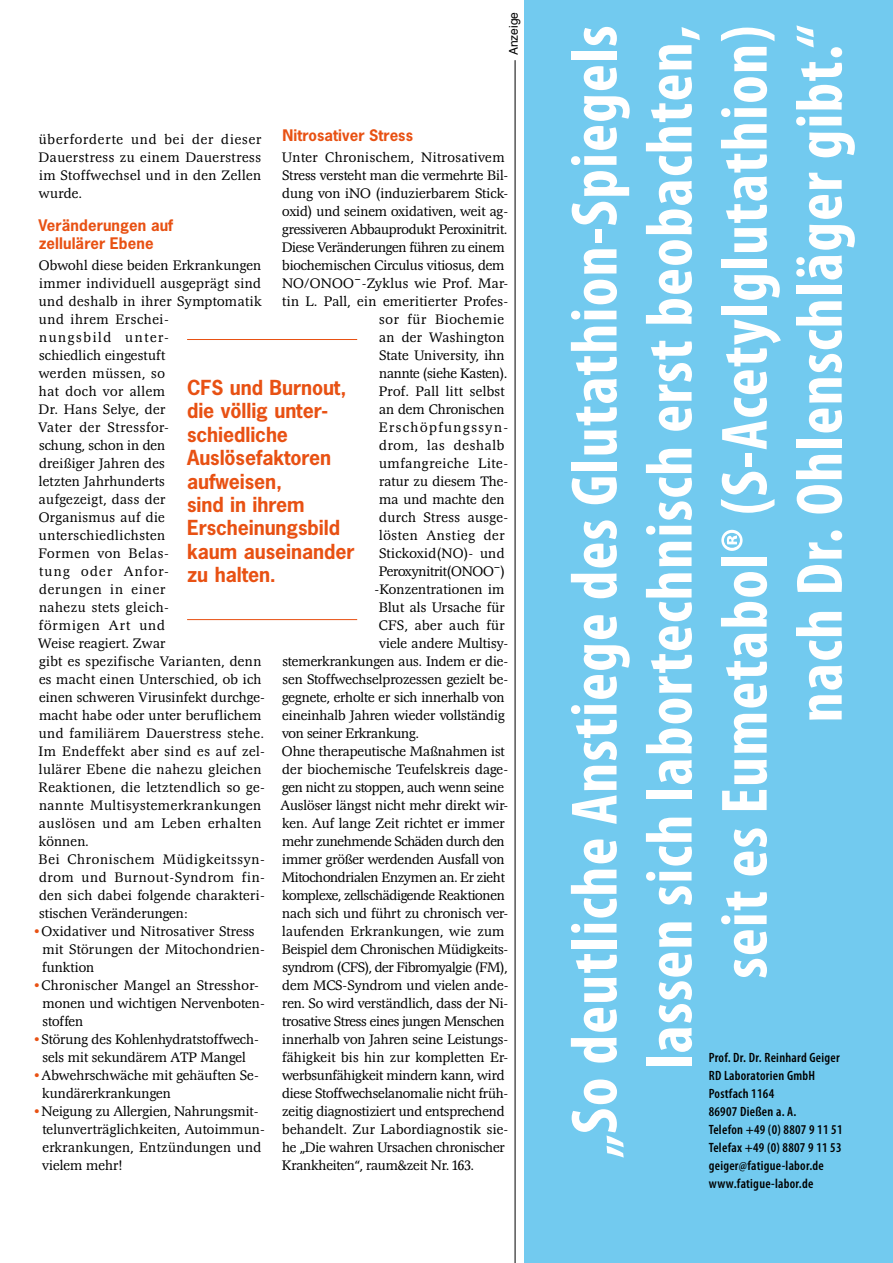
<style>
.page{position:relative;width:893px;height:1263px;background:#fff}
.page>*{position:absolute;margin:0;border:0;box-sizing:border-box;transform-origin:0 0}
.t1{font:700 condensed 66px/75px "Myriad Pro";letter-spacing:.02em;color:#fff;text-align:right}
.t2{font:700 19.5px/23.4px "News Gothic Std";letter-spacing:-.005em;color:#e85113}
.t3{font:700 15px/18px "News Gothic Std";letter-spacing:.005em;color:#e85113}
.t4{font:300 14.25px/18px "Magna T";letter-spacing:.01em;color:#000}
.t5{font:300 14.25px/18px "Magna T";letter-spacing:.03em;color:#000}
.t6{font:300 14.25px "Magna T";letter-spacing:-.01em;color:#000}
.t7{font:300 14.25px "Magna T";letter-spacing:-.015em;color:#000}
.t8{font:300 14.25px "Magna T";letter-spacing:-.02em;color:#000}
.t9{font:300 14.25px "Magna T";letter-spacing:.035em;color:#000}
.t10{font:300 14.25px "Magna T";letter-spacing:.05em;color:#000}
.t11{font:300 14.25px "Magna T";letter-spacing:.045em;color:#000}
.t12{font:300 14.25px "Magna T";letter-spacing:.105em;color:#000}
.t13{font:600 condensed 13.5px/18px "Myriad Pro";letter-spacing:.02em;color:#000}
.t14{font:12px "Helvetica";color:#000}
.s1{color:#e85113}
</style>
<div class="page">
<div style="left:525px;top:0;width:368px;height:1263px;background:#72caef"></div>
<hr style="left:187px;top:339px;width:170px;height:1px;background:#e85113">
<hr style="left:187px;top:619px;width:170px;height:1px;background:#e85113">
<hr style="left:515px;top:60px;width:1px;height:1203px;background:#000">
<p class="t14" style="left:504px;top:55px;width:45px;rotate:-90deg">Anzeige</p>
<p class="t3" style="left:282px;top:126px;width:132px">Nitrosativer Stress</p>
<p class="t9" style="left:282px;top:150px;width:224px">Unter Chronischem, Nitrosativem</p>
<p class="t4" style="left:282px;top:167px;width:228px">Stress versteht man die vermehrte Bil-</p>
<p class="t4" style="left:282px;top:185px;width:228px">dung von iNO (induzierbarem Stick-</p>
<p class="t4" style="left:282px;top:203px;width:228px">oxid) und seinem oxidativen, weit ag-</p>
<p class="t7" style="left:282px;top:222px;width:226px">gressiveren Abbauprodukt Peroxinitrit.</p>
<p class="t7" style="left:282px;top:240px;width:224px">Diese Veränderungen führen zu einem</p>
<p class="t4" style="left:282px;top:257px;width:224px">biochemischen Circulus vitiosus, dem</p>
<p class="t4" style="left:282px;top:275px;width:228px">NO/ONOO–-Zyklus wie Prof. Mar-</p>
<p class="t4" style="left:282px;top:293px;width:228px">tin L. Pall, ein emeritierter Profes-</p>
<p class="t11" style="left:379px;top:312px;width:126px">sor für Biochemie</p>
<p class="t5" style="left:379px;top:329px;width:127px">an der Washington</p>
<p class="t4" style="left:379px;top:347px;width:127px">State University, ihn</p>
<p class="t7" style="left:379px;top:366px;width:129px">nannte (siehe Kasten).</p>
<p class="t4" style="left:379px;top:383px;width:127px">Prof. Pall litt selbst</p>
<p class="t4" style="left:379px;top:401px;width:127px">an dem Chronischen</p>
<p class="t12" style="left:379px;top:420px;width:131px">Erschöpfungssyn-</p>
<p class="t10" style="left:379px;top:438px;width:127px">drom, las deshalb</p>
<p class="t10" style="left:379px;top:456px;width:131px">umfangreiche Lite-</p>
<p class="t4" style="left:379px;top:473px;width:131px">ratur zu diesem The-</p>
<p class="t4" style="left:379px;top:491px;width:127px">ma und machte den</p>
<p class="t9" style="left:379px;top:510px;width:131px">durch Stress ausge-</p>
<p class="t11" style="left:379px;top:528px;width:127px">lösten Anstieg der</p>
<p class="t4" style="left:379px;top:545px;width:127px">Stickoxid(NO)- und</p>
<p class="t7" style="left:379px;top:564px;width:128px">Peroxynitrit(ONOO–)</p>
<p class="t4" style="left:374px;top:581px;width:132px">-Konzentrationen im</p>
<p class="t4" style="left:379px;top:599px;width:127px">Blut als Ursache für</p>
<p class="t5" style="left:379px;top:617px;width:127px">CFS, aber auch für</p>
<p class="t4" style="left:379px;top:635px;width:131px">viele andere Multisy-</p>
<p class="t4" style="left:282px;top:653px;width:228px">stemerkrankungen aus. Indem er die-</p>
<p class="t4" style="left:282px;top:671px;width:228px">sen Stoffwechselprozessen gezielt be-</p>
<p class="t4" style="left:282px;top:689px;width:224px">gegnete, erholte er sich innerhalb von</p>
<p class="t4" style="left:282px;top:707px;width:224px">eineinhalb Jahren wieder vollständig</p>
<p class="t6" style="left:282px;top:726px;width:138px">von seiner Erkrankung.</p>
<p class="t4" style="left:282px;top:743px;width:224px">Ohne therapeutische Maßnahmen ist</p>
<p class="t4" style="left:282px;top:761px;width:228px">der biochemische Teufelskreis dage-</p>
<p class="t7" style="left:282px;top:780px;width:223px">gen nicht zu stoppen, auch wenn seine</p>
<p class="t4" style="left:281px;top:797px;width:229px">Auslöser längst nicht mehr direkt wir-</p>
<p class="t4" style="left:282px;top:815px;width:224px">ken. Auf lange Zeit richtet er immer</p>
<p class="t8" style="left:282px;top:834px;width:224px">mehr zunehmende Schäden durch den</p>
<p class="t4" style="left:282px;top:851px;width:224px">immer größer werdenden Ausfall von</p>
<p class="t8" style="left:282px;top:870px;width:225px">Mitochondrialen Enzymen an. Er zieht</p>
<p class="t7" style="left:282px;top:888px;width:224px">komplexe, zellschädigende Reaktionen</p>
<p class="t4" style="left:282px;top:905px;width:228px">nach sich und führt zu chronisch ver-</p>
<p class="t4" style="left:282px;top:923px;width:224px">laufenden Erkrankungen, wie zum</p>
<p class="t6" style="left:282px;top:942px;width:228px">Beispiel dem Chronischen Müdigkeits-</p>
<p class="t8" style="left:282px;top:960px;width:227px">syndrom (CFS), der Fibromyalgie (FM),</p>
<p class="t4" style="left:282px;top:977px;width:228px">dem MCS-Syndrom und vielen ande-</p>
<p class="t4" style="left:282px;top:995px;width:228px">ren. So wird verständlich, dass der Ni-</p>
<p class="t8" style="left:282px;top:1014px;width:224px">trosative Stress eines jungen Menschen</p>
<p class="t4" style="left:282px;top:1031px;width:228px">innerhalb von Jahren seine Leistungs-</p>
<p class="t4" style="left:282px;top:1049px;width:228px">fähigkeit bis hin zur kompletten Er-</p>
<p class="t6" style="left:282px;top:1068px;width:224px">werbsunfähigkeit mindern kann, wird</p>
<p class="t6" style="left:282px;top:1086px;width:228px">diese Stoffwechselanomalie nicht früh-</p>
<p class="t6" style="left:282px;top:1104px;width:224px">zeitig diagnostiziert und entsprechend</p>
<p class="t4" style="left:282px;top:1121px;width:228px">behandelt. Zur Labordiagnostik sie-</p>
<p class="t6" style="left:282px;top:1140px;width:224px">he „Die wahren Ursachen chronischer</p>
<p class="t6" style="left:282px;top:1158px;width:194px">Krankheiten“, raum&amp;zeit Nr. 163.</p>
<p class="t4" style="left:39px;top:131px;width:224px;text-align:justify">überforderte und bei der dieser Dauerstress zu einem Dauerstress im Stoffwechsel und in den Zellen wurde.</p>
<p class="t3" style="left:38px;top:216px;width:136px">Veränderungen auf zellulärer Ebene</p>
<p class="t5" style="left:38px;top:257px;width:229px">Obwohl diese beiden Erkrankungen immer individuell ausgeprägt sind und deshalb in ihrer Symptomatik und ihrem Erschei-<br>nungsbild unter-<br>schiedlich eingestuft<br>werden müssen, so<br>hat doch vor allem<br>Dr. Hans Selye, der<br>Vater der Stressfor-<br>schung, schon in den<br>dreißiger Jahren des<br>letzten Jahrhunderts<br>aufgezeigt, dass der<br>Organismus auf die unterschiedlichsten<br>Formen von Belas-<br>tung oder Anfor-<br>derungen in einer<br>nahezu stets gleich-<br>förmigen Art und<br>Weise reagiert. Zwar<br>gibt es spezifische Varianten, denn es macht einen Unterschied, ob ich einen schweren Virusinfekt durchge&shy;macht habe oder unter beruflichem und familiärem Dauerstress stehe.<br>Im Endeffekt aber sind es auf zel&shy;lulärer Ebene die nahezu gleichen<br>Reaktionen, die letztendlich so ge&shy;nannte Multisystemerkrankungen auslösen und am Leben erhalten können.<br>Bei Chronischem Müdigkeitssyn&shy;drom und Burnout-Syndrom fin&shy;den sich dabei folgende charakteri&shy;stischen Veränderungen:</p>
<p class="t4" style="left:42px;top:923px;width:224px;text-indent:-10px"><span class="s1">•</span>Oxidativer und Nitrosativer Stress mit Störungen der Mitochondrien&shy;funktion</p>
<p class="t4" style="left:42px;top:977px;width:224px;text-indent:-10px"><span class="s1">•</span>Chronischer Mangel an Stresshor&shy;monen und wichtigen Nervenboten&shy;stoffen</p>
<p class="t4" style="left:32px;top:1031px;width:228px;text-align:center"><span class="s1">•</span>Störung des Kohlenhydratstoffwech&shy;sels mit sekundärem ATP Mangel</p>
<p class="t4" style="left:42px;top:1067px;width:218px;text-indent:-10px"><span class="s1">•</span>Abwehrschwäche mit gehäuften Se&shy;kundärerkrankungen</p>
<p class="t4" style="left:42px;top:1103px;width:224px;text-indent:-10px"><span class="s1">•</span>Neigung zu Allergien, Nahrungsmit&shy;telunverträglichkeiten, Autoimmun&shy;erkrankungen, Entzündungen und vielem mehr!</p>
<h2 class="t2" style="left:187px;top:375px;width:169px">CFS und Burnout, die völlig unter&shy;schiedliche<br>Auslösefaktoren aufweisen,<br>sind in ihrem<br>Erscheinungsbild kaum auseinander zu halten.</h2>
<h1 class="t1" style="left:556px;top:1157px;width:1134px;rotate:-90deg">„So deutliche Anstiege des Glutathion-Spiegels lassen sich labortechnisch erst beobachten, seit es Eumetabol® (S-Acetylglutathion)<br>nach Dr. Ohlenschläger gibt.“</h1>
<p class="t13" style="left:709px;top:1048px;width:135px">Prof. Dr. Dr. Reinhard Geiger<br>RD Laboratorien GmbH<br>Postfach 1164<br>86907 Dießen a. A.<br>Telefon +49 (0) 8807 9 11 51<br>Telefax +49 (0) 8807 9 11 53 geiger@fatigue-labor.de www.fatigue-labor.de</p>
</div>
